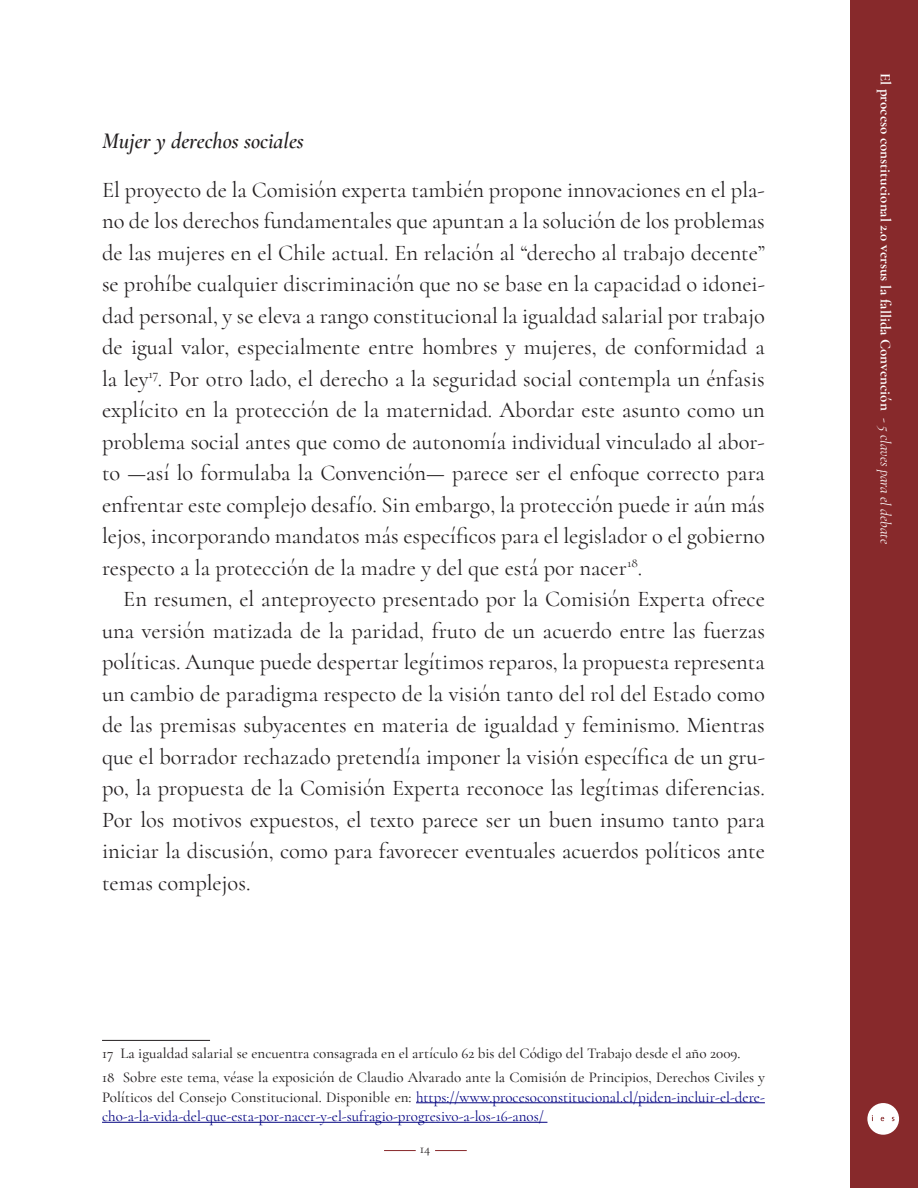
<style>
.page{position:relative;width:918px;height:1188px;background:#fff}
.page>*{position:absolute;margin:0;border:0;box-sizing:border-box;transform-origin:0 0}
.t1{font:22.5px/31.5px "Cormorant";color:#231f20;text-align:justify}
.t2{font:italic 600 22.5px "Cormorant Garamond";color:#231f20}
.t3{font:500 15px/23.7px "Cormorant Garamond";color:#231f20}
.t4{font:15px/19.5px "Cormorant";color:#000080}
.t5{font:700 15px "Cormorant";color:#fff}
.t6{font:13.5px "Cormorant Garamond";color:#231f20}
.s1{font-family:"Cormorant Garamond";font-weight:500;color:#231f20}
.s2{font-weight:400}
.s3{font-weight:400;font-style:italic}
</style>
<div class="page">
<div style="left:850px;top:0;width:68px;height:1188px;background:#87292b"></div>
<div style="left:867px;top:1103px;width:32px;height:32px;background:#fff;border-radius:50%"></div>
<svg style="left:881px;top:1117px;width:3px;height:4px"></svg>
<hr style="left:384px;top:1150px;width:32px;height:1px;background:#87292b">
<hr style="left:435px;top:1150px;width:32px;height:1px;background:#87292b">
<hr style="left:102px;top:1040px;width:108px;height:1px;background:#231f20">
<hr style="left:416px;top:1102px;width:349px;height:1px;background:#000080">
<hr style="left:102px;top:1122px;width:445px;height:1px;background:#000080">
<p class="t2" style="left:102px;top:128px;width:203px">Mujer y derechos sociales</p>
<p class="t1" style="left:102px;top:174px;width:664px">El proyecto de la Comisión experta también propone innovaciones en el pla&shy;no de los derechos fundamentales que apuntan a la solución de los problemas de las mujeres en el Chile actual. En relación al “derecho al trabajo decente” se prohíbe cualquier discriminación que no se base en la capacidad o idonei&shy;dad personal, y se eleva a rango constitucional la igualdad salarial por trabajo de igual valor, especialmente entre hombres y mujeres, de conformidad a la ley<sup>17</sup>. Por otro lado, el derecho a la seguridad social contempla un énfasis explícito en la protección de la maternidad. Abordar este asunto como un problema social antes que como de autonomía individual vinculado al abor&shy;to —así lo formulaba la Convención— parece ser el enfoque correcto para enfrentar este complejo desafío. Sin embargo, la protección puede ir aún más lejos, incorporando mandatos más específicos para el legislador o el gobierno respecto a la protección de la madre y del que está por nacer<sup>18</sup>.</p>
<p class="t1" style="left:102px;top:583px;width:664px;text-indent:21px">En resumen, el anteproyecto presentado por la Comisión Experta ofrece una versión matizada de la paridad, fruto de un acuerdo entre las fuerzas políticas. Aunque puede despertar legítimos reparos, la propuesta representa un cambio de paradigma respecto de la visión tanto del rol del Estado como de las premisas subyacentes en materia de igualdad y feminismo. Mientras que el borrador rechazado pretendía imponer la visión específica de un gru&shy;po, la propuesta de la Comisión Experta reconoce las legítimas diferencias.<br>Por los motivos expuestos, el texto parece ser un buen insumo tanto para iniciar la discusión, como para favorecer eventuales acuerdos políticos ante temas complejos.</p>
<p class="t3" style="left:102px;top:1042px;width:664px">17 La igualdad salarial se encuentra consagrada en el artículo 62 bis del Código del Trabajo desde el año 2009.<br>18 Sobre este tema, véase la exposición de Claudio Alvarado ante la Comisión de Principios, Derechos Civiles y</p>
<p class="t4" style="left:102px;top:1087px;width:664px"><span class="s1">Políticos del Consejo Constitucional. Disponible en:</span> https://www.procesoconstitucional.cl/piden-incluir-el-dere&shy;cho-a-la-vida-del-que-esta-por-nacer-y-el-sufragio-progresivo-a-los-16-anos/</p>
<p class="t6" style="left:420px;top:1141px;width:12px">14</p>
<p class="t5" style="left:895px;top:73px;width:472px;rotate:90deg">El proceso constitucional 2.0 versus la fallida Convención <span class="s2">-</span> <span class="s3">5 claves para el debate</span></p>
</div>
